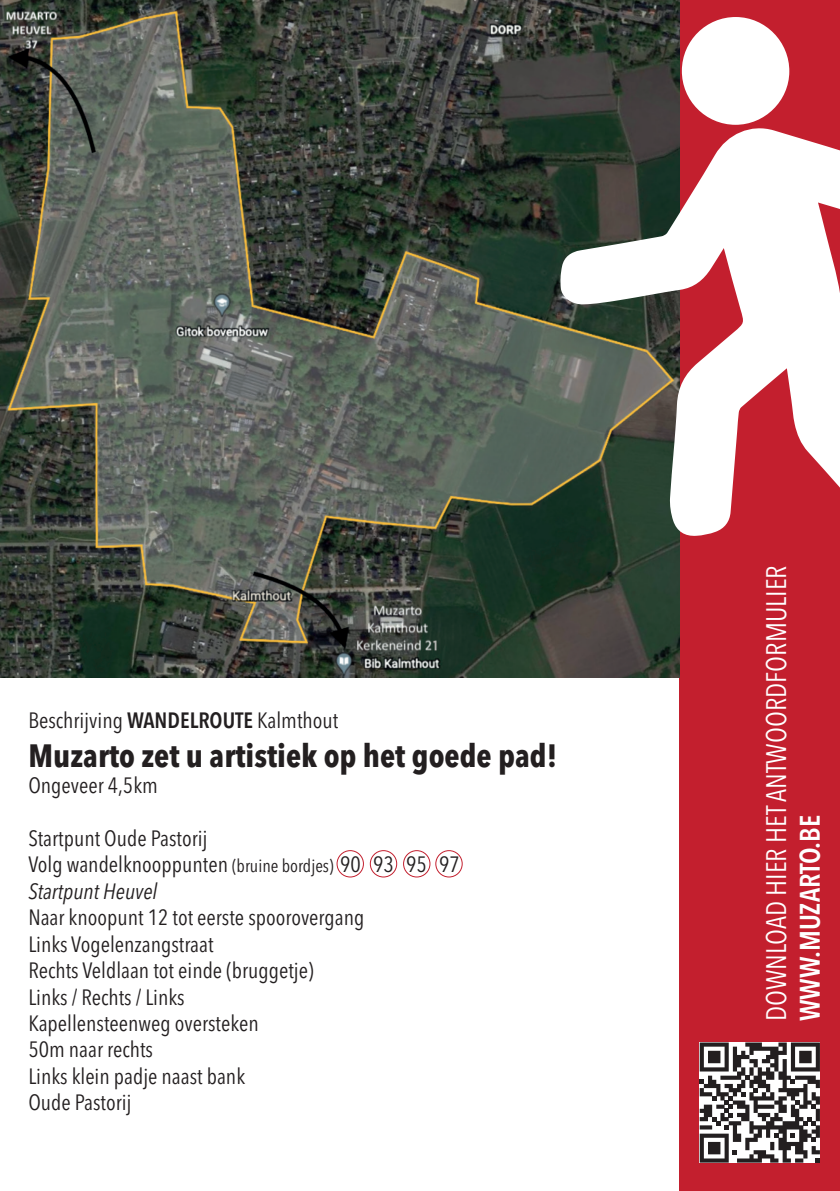
<style>
.page{position:relative;width:840px;height:1191px;background:#fff}
.page>*{position:absolute;margin:0;border:0;box-sizing:border-box;transform-origin:0 0}
.t1{font:700 condensed 32px "Avenir Next LT Pro";color:#231f20}
.t2{font:condensed 28px "Avenir Next LT Pro";color:#fff}
.t3{font:600 condensed 28px "Avenir Next LT Pro";color:#fff}
.t4{font:condensed 22px "Avenir Next LT Pro";color:#231f20}
.t5{font:italic condensed 22px "Avenir Next LT Pro";color:#231f20}
.s1{font-weight:600}
.s2{font-size:18px}
</style>
<div class="page">
<div style="left:679px;top:0;width:160px;height:1191px;background:#c31f2e"></div>
<img style="left:0;top:0;width:679px;height:677px">
<svg style="left:699px;top:1042px;width:120px;height:120px;background:#8f8d8e"></svg>
<svg style="left:559px;top:123px;width:280px;height:419px"></svg>
<div style="left:681px;top:17px;width:108px;height:108px;background:#fff;border-radius:50%"></div>
<div style="left:336px;top:850px;width:28px;height:27px;border:1px solid #c31f2e;border-radius:50%"></div>
<div style="left:369px;top:850px;width:28px;height:27px;border:1px solid #c31f2e;border-radius:50%"></div>
<div style="left:403px;top:850px;width:27px;height:27px;border:1px solid #c31f2e;border-radius:50%"></div>
<div style="left:435px;top:850px;width:27px;height:27px;border:1px solid #c31f2e;border-radius:50%"></div>
<p class="t4" style="left:28px;top:707px;width:311px">Beschrijving <span class="s1">WANDELROUTE</span> Kalmthout</p>
<p class="t1" style="left:28px;top:736px;width:530px">Muzarto zet u artistiek op het goede pad!</p>
<p class="t4" style="left:28px;top:772px;width:131px">Ongeveer 4,5km</p>
<p class="t4" style="left:28px;top:825px;width:180px">Startpunt Oude Pastorij</p>
<p class="t4" style="left:28px;top:851px;width:432px">Volg wandelknooppunten <span class="s2">(bruine bordjes)</span> 90 93 95 97</p>
<p class="t5" style="left:28px;top:878px;width:130px">Startpunt Heuvel</p>
<p class="t4" style="left:28px;top:904px;width:337px">Naar knoopunt 12 tot eerste spoorovergang</p>
<p class="t4" style="left:28px;top:930px;width:187px">Links Vogelenzangstraat</p>
<p class="t4" style="left:28px;top:957px;width:286px">Rechts Veldlaan tot einde (bruggetje)</p>
<p class="t4" style="left:28px;top:983px;width:158px">Links / Rechts / Links</p>
<p class="t4" style="left:28px;top:1010px;width:232px">Kapellensteenweg oversteken</p>
<p class="t4" style="left:28px;top:1036px;width:126px">50m naar rechts</p>
<p class="t4" style="left:28px;top:1062px;width:218px">Links klein padje naast bank</p>
<p class="t4" style="left:28px;top:1089px;width:105px">Oude Pastorij</p>
<p class="t2" style="left:759px;top:1021px;width:457px;rotate:-90deg">DOWNLOAD HIER HET ANTWOORDFORMULIER</p>
<p class="t3" style="left:792px;top:1021px;width:208px;rotate:-90deg">WWW.MUZARTO.BE</p>
</div>
